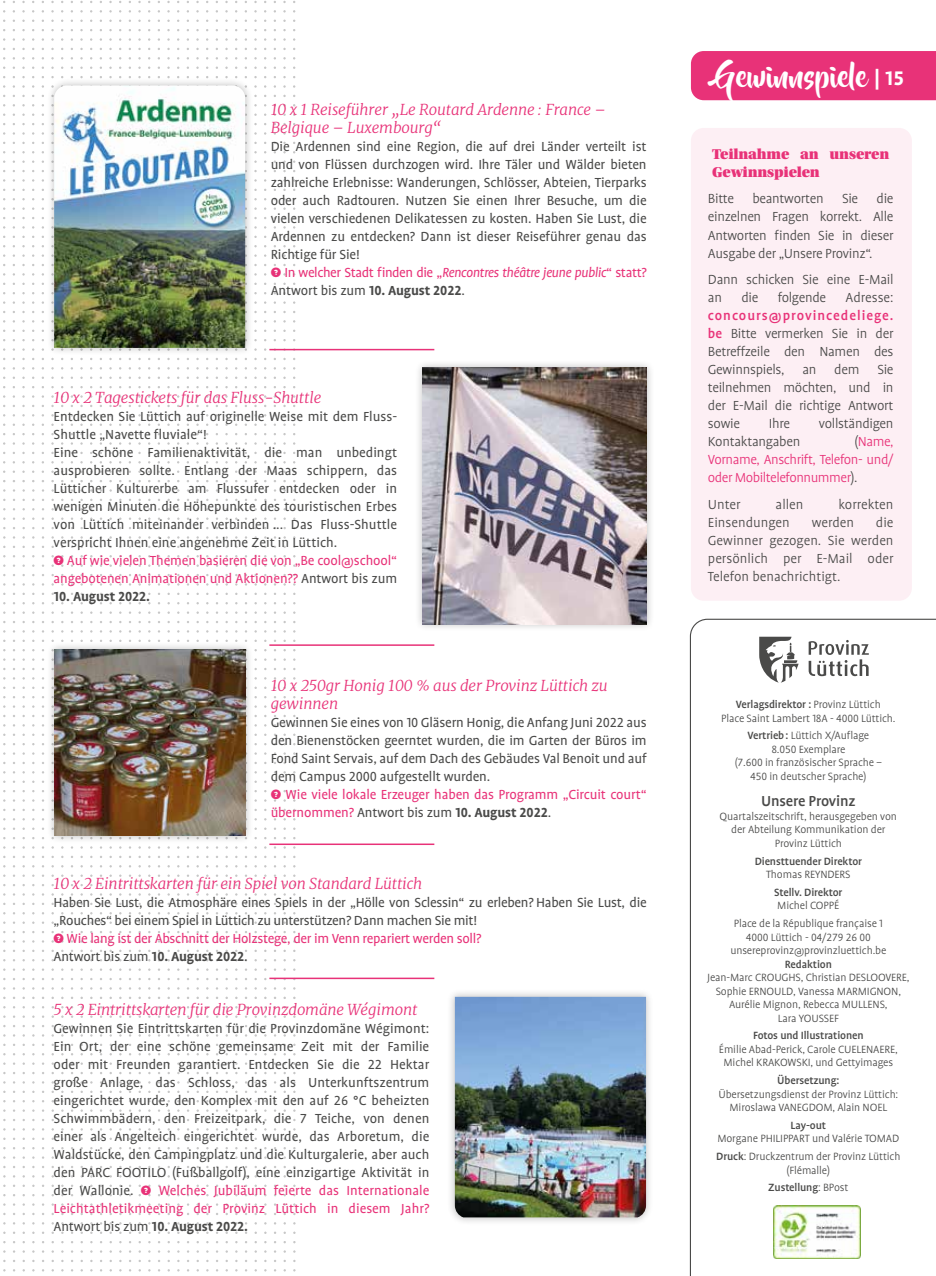
<style>
.page{position:relative;width:936px;height:1276px;background:#fff}
.page>*{position:absolute;margin:0;border:0;box-sizing:border-box;transform-origin:0 0}
.t1{font:30px "Beyond The Mountains";color:#fff}
.t2{font:500 16.5px "Profile OT";letter-spacing:-.01em;color:#4a4a49}
.t3{font:15px/18px "Profile OT";letter-spacing:-.01em;color:#4a4a49}
.t4{font:300 15px/18px "Profile OT";letter-spacing:-.02em;color:#4a4a49;text-align:justify}
.t5{font:italic 300 15px/18px "Merriweather";letter-spacing:-.01em;color:#e83278}
.t6{font:300 15px/18px "Profile OT";letter-spacing:-.03em;color:#e83278;text-align:justify}
.t7{font:15px/18px "Utopia Std Black Headline";letter-spacing:-.01em;color:#e83278}
.t8{font:300 15px "Profile OT";color:#4a4a49}
.t9{font:700 15px "Profile OT";letter-spacing:-.01em;color:#4a4a49}
.t10{font:300 12px/13.5px "Profile OT";letter-spacing:-.01em;color:#4a4a49;text-align:center}
.t11{font:500 12px "Profile OT";letter-spacing:-.01em;color:#4a4a49}
.s1{font-family:"Regulator Nova Cameo";color:#e83278}
.s2{color:#e83278}
.s3{font-style:italic;color:#e83278}
.s4{font-weight:700}
.s5{font-family:"Profile OT";font-weight:700;font-size:22.5px}
.s6{font-weight:500;color:#e83278}
.s7{color:#4a4a49}
.s8{font-weight:500}
</style>
<div class="page">
<svg style="left:689px;top:618px;width:246px;height:658px"></svg>
<div style="left:691px;top:51px;width:244px;height:49px;background:#e83278"></div>
<div style="left:691px;top:128px;width:220px;height:473px;background:#fdeff4;border-radius:13px"></div>
<svg style="left:759px;top:637px;width:39px;height:46px"></svg>
<svg style="left:808px;top:640px;width:60px;height:36px"></svg>
<img style="left:773px;top:1205px;width:87px;height:53px">
<hr style="left:269px;top:349px;width:165px;height:1px;background:#e83278">
<hr style="left:269px;top:644px;width:165px;height:2px;background:#e83278">
<hr style="left:269px;top:843px;width:165px;height:2px;background:#e83278">
<hr style="left:269px;top:977px;width:165px;height:2px;background:#e83278">
<div style="left:414px;top:359px;width:241px;height:273px;background:#000;opacity:.25"></div>
<img style="left:422px;top:367px;width:225px;height:257px">
<div style="left:46px;top:641px;width:207px;height:203px;background:#000;opacity:.25"></div>
<img style="left:54px;top:649px;width:191px;height:187px">
<div style="left:446px;top:988px;width:208px;height:237px;background:#000;opacity:.25"></div>
<img style="left:455px;top:997px;width:191px;height:220px">
<div style="left:46px;top:77px;width:207px;height:279px;background:#000;opacity:.25"></div>
<img style="left:54px;top:85px;width:191px;height:263px">
<p class="t5" style="left:271px;top:100px;width:337px">10 x 1 Reiseführer „Le Routard Ardenne : France –<br>Belgique – Luxembourg“</p>
<p class="t3" style="left:271px;top:137px;width:377px">Die Ardennen sind eine Region, die auf drei Länder verteilt ist und von Flüssen durchzogen wird. Ihre Täler und Wälder bieten zahlreiche Erlebnisse: Wanderungen, Schlösser, Abteien, Tierparks oder auch Radtouren. Nutzen Sie einen Ihrer Besuche, um die vielen verschiedenen Delikatessen zu kosten. Haben Sie Lust, die Ardennen zu entdecken? Dann ist dieser Reiseführer genau das Richtige für Sie!<br><span class="s1">?</span> <span class="s2">In welcher Stadt finden die „</span><span class="s3">Rencontres théâtre jeune public</span><span class="s2">“ statt?<br></span>Antwort bis zum <span class="s4">10. August 2022</span>.</p>
<p class="t5" style="left:54px;top:388px;width:269px">10 x 2 Tagestickets für das Fluss-Shuttle</p>
<p class="t3" style="left:54px;top:407px;width:345px">Entdecken Sie Lüttich auf originelle Weise mit dem Fluss-Shuttle „Navette fluviale“!<br>Eine schöne Familienaktivität, die man unbedingt ausprobieren sollte. Entlang der Maas schippern, das Lütticher Kulturerbe am Flussufer entdecken oder in wenigen Minuten die Höhepunkte des touristischen Erbes von Lüttich miteinander verbinden ... Das Fluss-Shuttle verspricht Ihnen eine angenehme Zeit in Lüttich.<br><span class="s1">?</span> <span class="s2">Auf wie vielen Themen basieren die von „Be cool@school“ angebotenen Animationen und Aktionen??</span> Antwort bis zum</p>
<p class="t9" style="left:54px;top:588px;width:98px">10. August 2022.</p>
<p class="t5" style="left:271px;top:676px;width:338px">10 x 250gr Honig 100 % aus der Provinz Lüttich zu gewinnen</p>
<p class="t3" style="left:271px;top:713px;width:377px">Gewinnen Sie eines von 10 Gläsern Honig, die Anfang Juni 2022 aus den Bienenstöcken geerntet wurden, die im Garten der Büros im Fond Saint Servais, auf dem Dach des Gebäudes Val Benoit und auf dem Campus 2000 aufgestellt wurden.<br><span class="s1">?</span> <span class="s2">Wie viele lokale Erzeuger haben das Programm „Circuit court“ übernommen?</span> Antwort bis zum <span class="s4">10. August 2022</span>.</p>
<p class="t5" style="left:54px;top:874px;width:370px">10 x 2 Eintrittskarten für ein Spiel von Standard Lüttich</p>
<p class="t3" style="left:54px;top:893px;width:594px">Haben Sie Lust, die Atmosphäre eines Spiels in der „Hölle von Sclessin“ zu erleben? Haben Sie Lust, die „Rouches“ bei einem Spiel in Lüttich zu unterstützen? Dann machen Sie mit!<br><span class="s1">?</span> <span class="s2">Wie lang ist der Abschnitt der Holzstege, der im Venn repariert werden soll?<br></span>Antwort bis zum <span class="s4">10. August 2022</span>.</p>
<p class="t5" style="left:54px;top:1000px;width:365px">5 x 2 Eintrittskarten für die Provinzdomäne Wégimont</p>
<p class="t3" style="left:54px;top:1019px;width:377px;text-align:justify">Gewinnen Sie Eintrittskarten für die Provinzdomäne Wégimont:<br>Ein Ort, der eine schöne gemeinsame Zeit mit der Familie oder mit Freunden garantiert. Entdecken Sie die 22 Hektar große Anlage, das Schloss, das als Unterkunftszentrum eingerichtet wurde, den Komplex mit den auf 26 °C beheizten Schwimmbädern, den Freizeitpark, die 7 Teiche, von denen einer als Angelteich eingerichtet wurde, das Arboretum, die Waldstücke, den Campingplatz und die Kulturgalerie, aber auch den PARC FOOTILO (Fußballgolf), eine einzigartige Aktivität in der Wallonie. <span class="s1">?</span> <span class="s2">Welches Jubiläum feierte das Internationale Leichtathletikmeeting der Provinz Lüttich in diesem Jahr?<br></span>Antwort bis zum <span class="s4">10. August 2022.</span></p>
<h1 class="t1" style="left:715px;top:61px;width:190px">Gewinnspiele <span class="s5">| 15</span></h1>
<p class="t7" style="left:712px;top:145px;width:178px">Teilnahme an unseren<br>Gewinnspielen</p>
<p class="t4" style="left:708px;top:190px;width:187px">Bitte beantworten Sie die einzelnen Fragen korrekt. Alle Antworten finden Sie in dieser Ausgabe der „Unsere Provinz“.</p>
<p class="t4" style="left:708px;top:271px;width:187px">Dann schicken Sie eine E-Mail an</p>
<p class="t4" style="left:741px;top:289px;width:18px">die</p>
<p class="t4" style="left:777px;top:289px;width:50px">folgende</p>
<p class="t8" style="left:845px;top:289px;width:49px">Adresse:</p>
<p class="t4" style="left:708px;top:307px;width:187px"><span class="s6">concours@provincedeliege. be</span> Bitte vermerken Sie in der Betreffzeile den Namen des Gewinnspiels, an dem Sie teilnehmen möchten, und in der E-Mail die richtige Antwort sowie</p>
<p class="t4" style="left:768px;top:415px;width:23px">Ihre</p>
<p class="t4" style="left:818px;top:415px;width:76px">vollständigen</p>
<p class="t4" style="left:708px;top:433px;width:94px">Kontaktangaben</p>
<p class="t6" style="left:708px;top:433px;width:187px;text-indent:146px"><span class="s7">(</span>Name, Vorname, Anschrift, Telefon- und/ oder Mobiltelefonnummer<span class="s7">).</span></p>
<p class="t4" style="left:708px;top:495px;width:34px">Unter</p>
<p class="t4" style="left:775px;top:495px;width:29px">allen</p>
<p class="t8" style="left:838px;top:495px;width:57px">korrekten</p>
<p class="t8" style="left:708px;top:513px;width:83px">Einsendungen</p>
<p class="t4" style="left:811px;top:513px;width:44px">werden</p>
<p class="t4" style="left:708px;top:513px;width:187px;text-indent:168px">die Gewinner gezogen. Sie werden persönlich per E-Mail oder Telefon benachrichtigt.</p>
<p class="t10" style="left:721px;top:698px;width:176px"><span class="s8">Verlagsdirektor :</span> Provinz Lüttich<br>Place Saint Lambert 18A - 4000 Lüttich.</p>
<p class="t10" style="left:734px;top:729px;width:149px"><span class="s8">Vertrieb:</span> Lüttich X/Auflage<br>8.050 Exemplare<br>(7.600 in französischer Sprache –<br>450 in deutscher Sprache)</p>
<p class="t2" style="left:761px;top:792px;width:96px">Unsere Provinz</p>
<p class="t10" style="left:719px;top:809px;width:179px">Quartalszeitschrift, herausgegeben von der Abteilung Kommunikation der<br>Provinz Lüttich</p>
<p class="t11" style="left:754px;top:854px;width:109px">Diensttuender Direktor</p>
<p class="t10" style="left:766px;top:868px;width:86px">Thomas REYNDERS</p>
<p class="t11" style="left:774px;top:885px;width:70px">Stellv. Direktor</p>
<p class="t10" style="left:733px;top:897px;width:151px;line-height:17.7px">Michel COPPÉ<br>Place de la République française 1</p>
<p class="t10" style="left:730px;top:930px;width:157px">4000 Lüttich - 04/279 26 00 unsereprovinz@provinzluettich.be</p>
<p class="t11" style="left:784px;top:957px;width:49px">Redaktion</p>
<p class="t10" style="left:707px;top:971px;width:204px">Jean-Marc CROUGHS, Christian DESLOOVERE,<br>Sophie ERNOULD, Vanessa MARMIGNON,<br>Aurélie Mignon, Rebecca MULLENS,<br>Lara YOUSSEF</p>
<p class="t11" style="left:753px;top:1029px;width:112px">Fotos und Illustrationen</p>
<p class="t10" style="left:719px;top:1042px;width:180px">Émilie Abad-Perick, Carole CUELENAERE,<br>Michel KRAKOWSKI, und Gettyimages</p>
<p class="t11" style="left:777px;top:1073px;width:64px">Übersetzung:</p>
<p class="t10" style="left:718px;top:1087px;width:181px">Übersetzungsdienst der Provinz Lüttich:<br>Miroslawa VANEGDOM, Alain NOEL</p>
<p class="t11" style="left:790px;top:1118px;width:37px">Lay-out</p>
<p class="t10" style="left:716px;top:1130px;width:186px;line-height:17.7px;text-align:left">Morgane PHILIPPART und Valérie TOMAD<br><span class="s8">Druck</span>: Druckzentrum der Provinz Lüttich</p>
<p class="t10" style="left:768px;top:1161px;width:82px;line-height:17.7px">(Flémalle)<br><span class="s8">Zustellung</span>: BPost</p>
</div>
